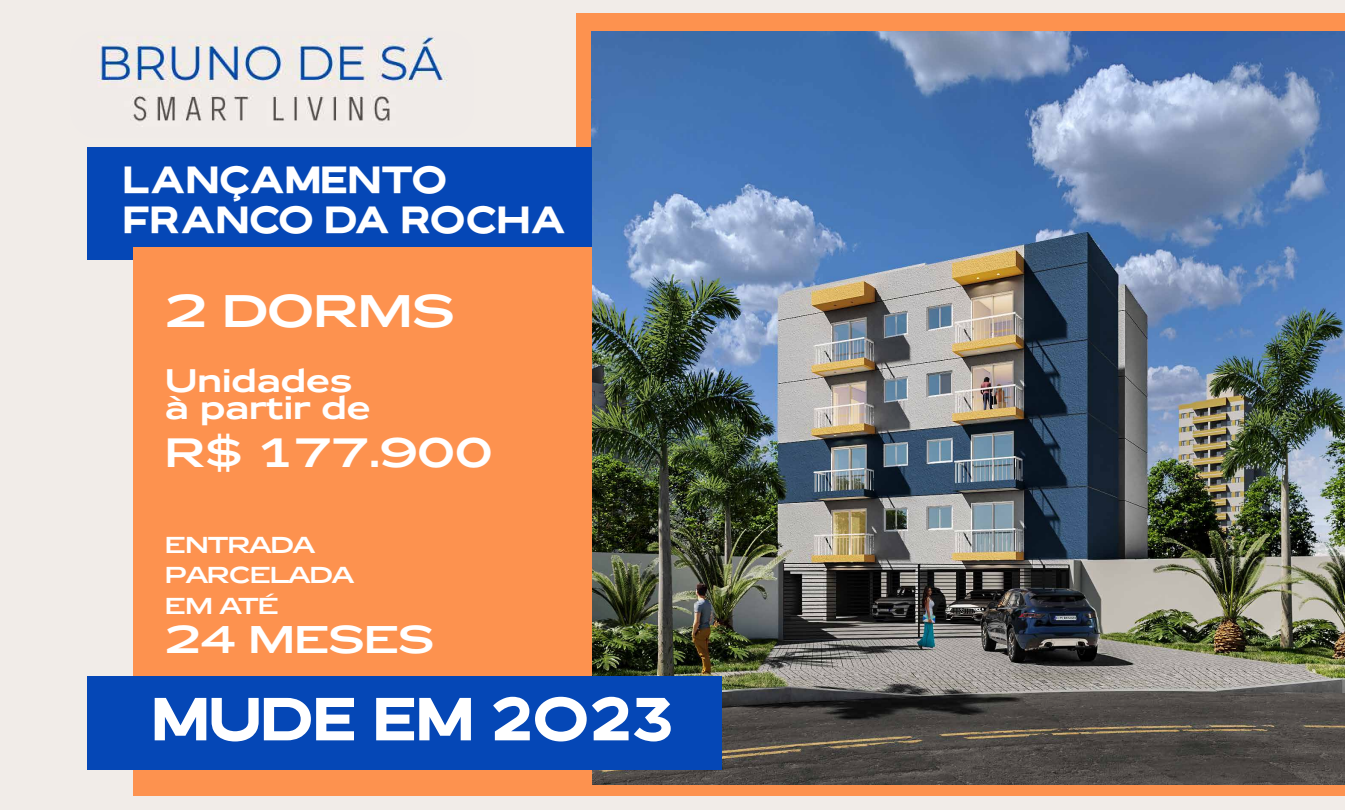
<style>
.page{position:relative;width:1345px;height:810px;background:#fff}
.page>*{position:absolute;margin:0;border:0;box-sizing:border-box;transform-origin:0 0}
.t1{font:53.47px "Bristone";color:#fff}
.t2{font:45.45px "Zeppelin 43";color:#fff}
.t3{font:40.8px "Zeppelin 43";color:#fff}
.t4{font:38.4px "Zeppelin 43";color:#fff}
.t5{font:33.6px/40.3px "Bristone";color:#fff}
.t6{font:32.47px/26.1px "Zeppelin 43";color:#fff}
.t7{font:22.95px/30.6px "Zeppelin 43";color:#fff}
</style>
<div class="page">
<div style="left:0;top:0;width:1344px;height:810px;background:#f1ece8"></div>
<div style="left:576px;top:14px;width:768px;height:782px;background:#fd924f"></div>
<img style="left:591px;top:31px;width:753px;height:753px">
<div style="left:87px;top:147px;width:504px;height:112px;background:#0547b6"></div>
<div style="left:133px;top:248px;width:458px;height:548px;background:#fd924f"></div>
<img style="left:97px;top:36px;width:351px;height:91px">
<div style="left:87px;top:677px;width:634px;height:93px;background:#0547b6"></div>
<p class="t5" style="left:125px;top:159px;width:444px">LANÇAMENTO<br>FRANCO DA ROCHA</p>
<h2 class="t2" style="left:165px;top:286px;width:291px">2 DORMS</h2>
<p class="t6" style="left:165px;top:369px;width:207px">Unidades à partir de</p>
<p class="t3" style="left:165px;top:430px;width:328px">R$ 177.900</p>
<p class="t7" style="left:165px;top:530px;width:189px">ENTRADA<br>PARCELADA<br>EM ATÉ</p>
<p class="t4" style="left:165px;top:618px;width:270px">24 MESES</p>
<h1 class="t1" style="left:155px;top:683px;width:522px">MUDE EM 2O23</h1>
</div>
